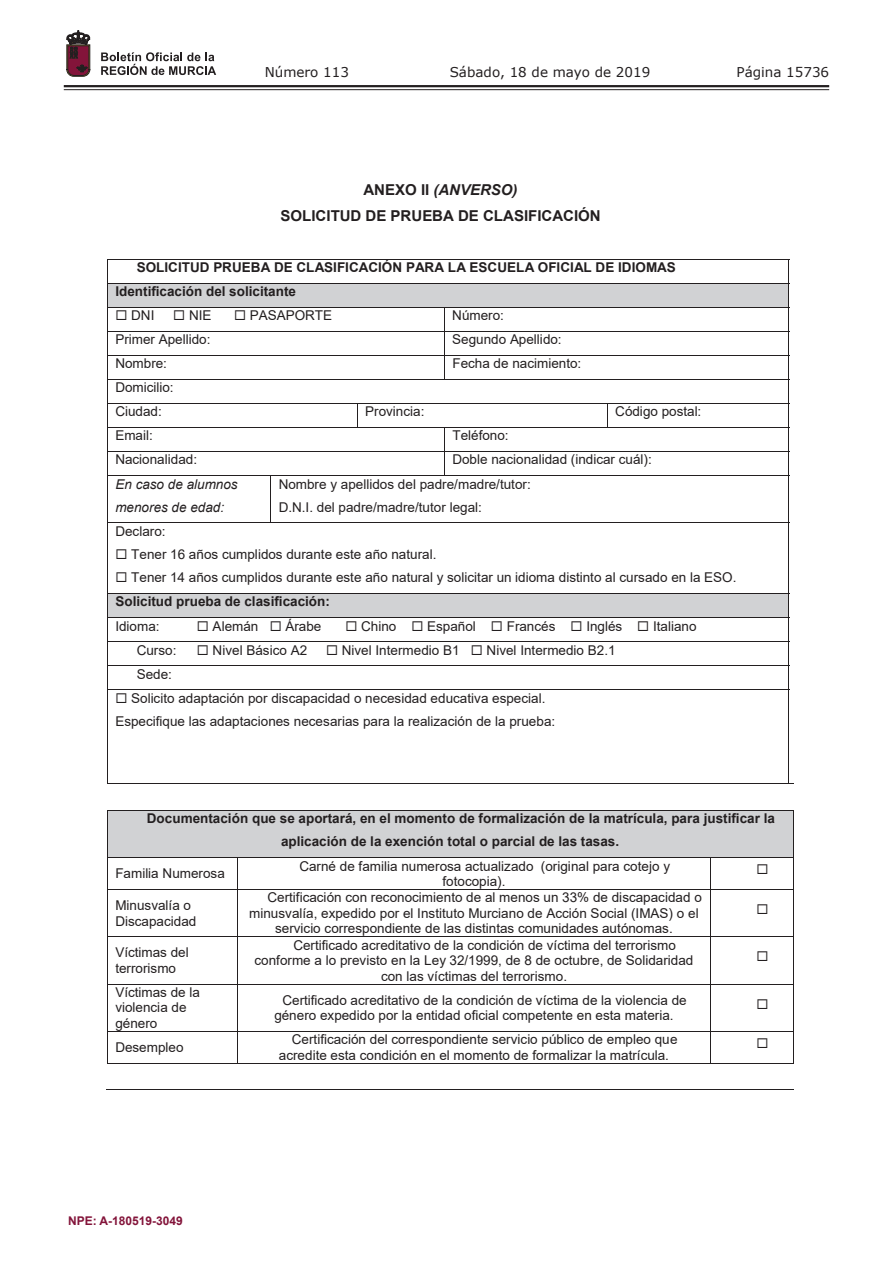
<style>
.page{position:relative;width:893px;height:1263px;background:#fff}
.page>*{position:absolute;margin:0;border:0;box-sizing:border-box;transform-origin:0 0}
.t1{font:700 15px/26px "Arial";color:#231f20;text-align:center}
.t2{font:13.5px/15.5px "Arial";color:#231f20}
.t3{font:700 13.5px/24px "Arial";color:#231f20}
.t4{font:13.5px "Verdana";color:#231f20}
.t5{font:italic 13.5px/23.2px "Arial";color:#231f20}
.t6{font:700 12px "Arial";color:#83143a}
.s1{font-style:italic}
.s2{font-weight:700}
</style>
<div class="page">
<hr style="left:64px;top:85px;width:765px;height:2px;background:#231f20">
<hr style="left:64px;top:89px;width:765px;height:1px;background:#231f20">
<svg style="left:101px;top:52px;width:115px;height:23px"></svg>
<svg style="left:67px;top:31px;width:23px;height:45px"></svg>
<hr style="left:107px;top:259px;width:682px;height:1px;background:#231f20">
<div style="left:108px;top:284px;width:681px;height:23px;background:#d1d2d4"></div>
<hr style="left:107px;top:283px;width:682px;height:1px;background:#231f20">
<hr style="left:107px;top:307px;width:682px;height:1px;background:#231f20">
<hr style="left:107px;top:331px;width:682px;height:1px;background:#231f20">
<hr style="left:107px;top:355px;width:682px;height:1px;background:#231f20">
<svg style="left:444px;top:308px;width:1px;height:71px"></svg>
<hr style="left:107px;top:379px;width:682px;height:1px;background:#231f20">
<hr style="left:107px;top:403px;width:682px;height:1px;background:#231f20">
<svg style="left:357px;top:404px;width:1px;height:23px"></svg>
<svg style="left:607px;top:404px;width:1px;height:23px"></svg>
<hr style="left:107px;top:427px;width:682px;height:1px;background:#231f20">
<hr style="left:107px;top:451px;width:682px;height:1px;background:#231f20">
<svg style="left:107px;top:260px;width:1px;height:215px"></svg>
<svg style="left:444px;top:428px;width:1px;height:47px"></svg>
<hr style="left:107px;top:475px;width:682px;height:1px;background:#231f20">
<hr style="left:107px;top:476px;width:1px;height:47px;background:#231f20">
<hr style="left:270px;top:476px;width:1px;height:47px;background:#231f20">
<hr style="left:789px;top:476px;width:1px;height:47px;background:#231f20">
<hr style="left:107px;top:523px;width:682px;height:1px;background:#231f20">
<hr style="left:107px;top:523px;width:1px;height:70px;background:#231f20">
<hr style="left:789px;top:523px;width:1px;height:70px;background:#231f20">
<div style="left:108px;top:594px;width:681px;height:23px;background:#d1d2d4"></div>
<hr style="left:107px;top:593px;width:682px;height:1px;background:#231f20">
<hr style="left:107px;top:617px;width:682px;height:1px;background:#231f20">
<hr style="left:107px;top:641px;width:682px;height:1px;background:#231f20">
<hr style="left:107px;top:665px;width:682px;height:1px;background:#231f20">
<svg style="left:107px;top:594px;width:1px;height:95px"></svg>
<hr style="left:107px;top:689px;width:682px;height:1px;background:#231f20">
<hr style="left:107px;top:690px;width:1px;height:93px;background:#231f20">
<hr style="left:789px;top:690px;width:1px;height:93px;background:#231f20">
<hr style="left:107px;top:783px;width:686px;height:1px;background:#231f20">
<div style="left:108px;top:811px;width:685px;height:46px;background:#d1d2d4"></div>
<hr style="left:107px;top:810px;width:687px;height:1px;background:#231f20">
<hr style="left:107px;top:811px;width:1px;height:46px;background:#231f20">
<hr style="left:793px;top:811px;width:1px;height:46px;background:#231f20">
<hr style="left:107px;top:857px;width:687px;height:1px;background:#231f20">
<hr style="left:107px;top:858px;width:1px;height:31px;background:#231f20">
<hr style="left:237px;top:858px;width:1px;height:31px;background:#231f20">
<hr style="left:710px;top:858px;width:1px;height:31px;background:#231f20">
<hr style="left:793px;top:858px;width:1px;height:31px;background:#231f20">
<hr style="left:107px;top:889px;width:687px;height:1px;background:#231f20">
<hr style="left:107px;top:890px;width:1px;height:46px;background:#231f20">
<hr style="left:237px;top:890px;width:1px;height:46px;background:#231f20">
<hr style="left:710px;top:890px;width:1px;height:46px;background:#231f20">
<hr style="left:793px;top:890px;width:1px;height:46px;background:#231f20">
<hr style="left:107px;top:936px;width:687px;height:1px;background:#231f20">
<hr style="left:107px;top:937px;width:1px;height:47px;background:#231f20">
<hr style="left:237px;top:937px;width:1px;height:47px;background:#231f20">
<hr style="left:710px;top:937px;width:1px;height:47px;background:#231f20">
<hr style="left:793px;top:937px;width:1px;height:47px;background:#231f20">
<hr style="left:107px;top:984px;width:687px;height:1px;background:#231f20">
<hr style="left:107px;top:984px;width:1px;height:47px;background:#231f20">
<hr style="left:237px;top:984px;width:1px;height:47px;background:#231f20">
<hr style="left:710px;top:984px;width:1px;height:47px;background:#231f20">
<hr style="left:793px;top:984px;width:1px;height:47px;background:#231f20">
<hr style="left:107px;top:1031px;width:687px;height:1px;background:#231f20">
<hr style="left:107px;top:1032px;width:1px;height:31px;background:#231f20">
<hr style="left:237px;top:1032px;width:1px;height:31px;background:#231f20">
<hr style="left:710px;top:1032px;width:1px;height:31px;background:#231f20">
<hr style="left:793px;top:1032px;width:1px;height:31px;background:#231f20">
<hr style="left:107px;top:1063px;width:687px;height:1px;background:#231f20">
<hr style="left:106px;top:1089px;width:687px;height:1px;background:#231f20">
<p class="t4" style="left:265px;top:62px;width:86px">Número 113</p>
<p class="t4" style="left:450px;top:62px;width:202px">Sábado, 18 de mayo de 2019</p>
<p class="t4" style="left:736px;top:62px;width:94px">Página 15736</p>
<p class="t1" style="left:281px;top:177px;width:322px">ANEXO II <span class="s1">(ANVERSO)<br></span>SOLICITUD DE PRUEBA DE CLASIFICACIÓN</p>
<p class="t3" style="left:115px;top:255px;width:562px;text-indent:21px">SOLICITUD PRUEBA DE CLASIFICACIÓN PARA LA ESCUELA OFICIAL DE IDIOMAS<br>Identificación del solicitante</p>
<p class="t2" style="left:115px;top:308px;width:41px">◻ DNI</p>
<p class="t2" style="left:173px;top:308px;width:40px">◻ NIE</p>
<p class="t2" style="left:234px;top:308px;width:100px">◻ PASAPORTE</p>
<p class="t2" style="left:452px;top:308px;width:53px">Número:</p>
<p class="t2" style="left:115px;top:332px;width:97px">Primer Apellido:</p>
<p class="t2" style="left:452px;top:332px;width:111px">Segundo Apellido:</p>
<p class="t2" style="left:115px;top:356px;width:53px">Nombre:</p>
<p class="t2" style="left:452px;top:356px;width:130px">Fecha de nacimiento:</p>
<p class="t2" style="left:115px;top:375px;width:60px;line-height:24px">Domicilio:<br>Ciudad:</p>
<p class="t2" style="left:365px;top:404px;width:61px">Provincia:</p>
<p class="t2" style="left:615px;top:404px;width:88px">Código postal:</p>
<p class="t2" style="left:115px;top:428px;width:39px">Email:</p>
<p class="t2" style="left:452px;top:428px;width:58px">Teléfono:</p>
<p class="t2" style="left:115px;top:452px;width:83px">Nacionalidad:</p>
<p class="t2" style="left:452px;top:452px;width:201px">Doble nacionalidad (indicar cuál):</p>
<p class="t5" style="left:115px;top:472px;width:124px">En caso de alumnos menores de edad:</p>
<p class="t2" style="left:279px;top:472px;width:254px;line-height:23.2px">Nombre y apellidos del padre/madre/tutor:<br>D.N.I. del padre/madre/tutor legal:</p>
<p class="t2" style="left:115px;top:523px;width:52px">Declaro:</p>
<p class="t2" style="left:115px;top:547px;width:323px">◻ Tener 16 años cumplidos durante este año natural.</p>
<p class="t2" style="left:115px;top:566px;width:623px;line-height:24px">◻ Tener 14 años cumplidos durante este año natural y solicitar un idioma distinto al cursado en la ESO.<br><span class="s2">Solicitud prueba de clasificación:</span></p>
<p class="t2" style="left:115px;top:618px;width:46px">Idioma:</p>
<p class="t2" style="left:197px;top:618px;width:126px">◻ Alemán ◻ Árabe</p>
<p class="t2" style="left:345px;top:618px;width:353px">◻ Chino ◻ Español ◻ Francés ◻ Inglés ◻ Italiano</p>
<p class="t2" style="left:137px;top:642px;width:41px">Curso:</p>
<p class="t2" style="left:197px;top:642px;width:112px">◻ Nivel Básico A2</p>
<p class="t2" style="left:326px;top:642px;width:291px">◻ Nivel Intermedio B1 ◻ Nivel Intermedio B2.1</p>
<p class="t2" style="left:137px;top:666px;width:37px">Sede:</p>
<p class="t2" style="left:115px;top:686px;width:441px;line-height:23.2px">◻ Solicito adaptación por discapacidad o necesidad educativa especial.<br>Especifique las adaptaciones necesarias para la realización de la prueba:</p>
<p class="t3" style="left:281px;top:807px;width:495px;line-height:23.2px;text-indent:-134px">Documentación que se aportará, en el momento de formalización de la matrícula, para justificar la aplicación de la exención total o parcial de las tasas.</p>
<p class="t2" style="left:115px;top:866px;width:111px">Familia Numerosa</p>
<p class="t2" style="left:442px;top:858px;width:229px;text-indent:-143px">Carné de familia numerosa actualizado (original para cotejo y fotocopia).</p>
<p class="t2" style="left:115px;top:897px;width:83px">Minusvalía o<br>Discapacidad</p>
<p class="t2" style="left:267px;top:890px;width:436px">Certificación con reconocimiento de al menos un 33% de discapacidad o</p>
<p class="t2" style="left:249px;top:905px;width:451px">minusvalía, expedido por el Instituto Murciano de Acción Social (IMAS) o el</p>
<p class="t2" style="left:275px;top:921px;width:399px">servicio correspondiente de las distintas comunidades autónomas.</p>
<p class="t2" style="left:115px;top:945px;width:75px">Víctimas del terrorismo</p>
<p class="t2" style="left:293px;top:937px;width:384px">Certificado acreditativo de la condición de víctima del terrorismo</p>
<p class="t2" style="left:255px;top:952px;width:440px">conforme a lo previsto en la Ley 32/1999, de 8 de octubre, de Solidaridad</p>
<p class="t2" style="left:381px;top:968px;width:188px">con las víctimas del terrorismo.</p>
<p class="t2" style="left:115px;top:984px;width:86px">Víctimas de la violencia de género</p>
<p class="t2" style="left:274px;top:992px;width:414px;text-indent:8px">Certificado acreditativo de la condición de víctima de la violencia de género expedido por la entidad oficial competente en esta materia.</p>
<p class="t2" style="left:115px;top:1039px;width:70px">Desempleo</p>
<p class="t2" style="left:279px;top:1032px;width:400px;text-indent:13px">Certificación del correspondiente servicio público de empleo que acredite esta condición en el momento de formalizar la matrícula.</p>
<p class="t6" style="left:68px;top:1212px;width:116px">NPE: A-180519-3049</p>
</div>
